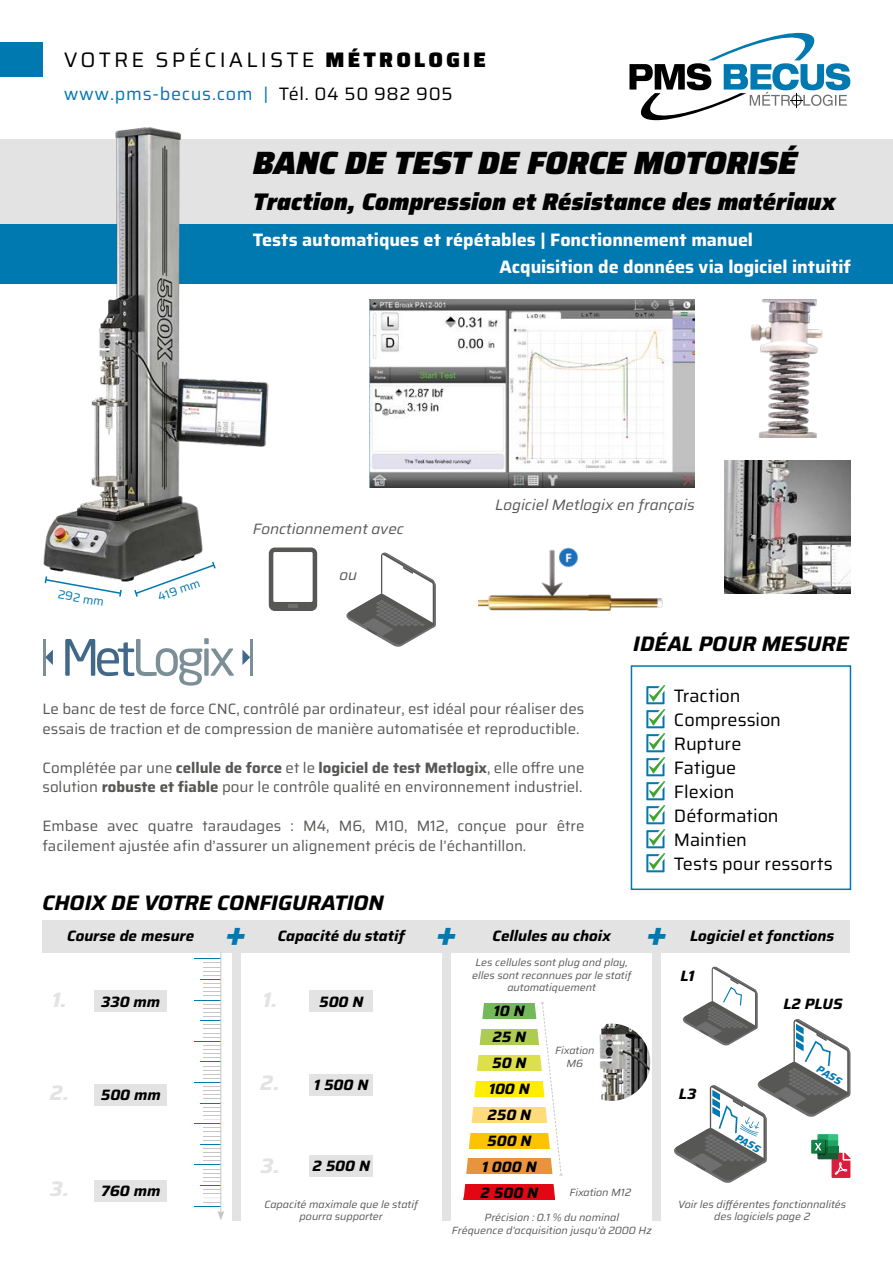
<style>
.page{position:relative;width:893px;height:1263px;background:#fff}
.page>*{position:absolute;margin:0;border:0;box-sizing:border-box;transform-origin:0 0}
.t1{font:italic 700 42px "Saira";color:#0078b0}
.t2{font:italic 900 32.25px "Saira";color:#000}
.t3{font:italic 900 24px "Saira";color:#000}
.t4{font:italic 700 21px "Saira";letter-spacing:-.005em;color:#000}
.t5{font:21px "Saira";letter-spacing:.15em;color:#000}
.t6{font:italic 700 21px "Saira";color:#e3e3e3}
.t7{font:700 18px/27px "Saira";letter-spacing:-.005em;color:#fff}
.t8{font:18px/24px "Saira";letter-spacing:-.005em;color:#000}
.t9{font:18px "Saira";letter-spacing:.04em;color:#0078b0}
.t10{font:15px/19.5px "Saira";color:#575756}
.t11{font:italic 700 15px/26px "Saira";color:#000}
.t12{font:italic 15px "Saira";color:#575756}
.t13{font:12px "Saira";color:#0078b0}
.t14{font:italic 10.5px/12.6px "Saira";color:#575756;text-align:center}
.t15{font:italic 700 10.5px "Saira";color:#0078b0}
.s1{font-weight:900}
.s2{color:#000}
.s3{font-weight:700}
.s4{font-size:21px;color:#e3e3e3}
</style>
<div class="page">
<div style="left:463px;top:1159px;width:92px;height:15px;background:#e8943e"></div>
<div style="left:463px;top:1133px;width:92px;height:15px;background:#fdc300"></div>
<div style="left:463px;top:1107px;width:92px;height:15px;background:#ffdb7c"></div>
<div style="left:463px;top:1081px;width:92px;height:15px;background:#ffed00"></div>
<div style="left:463px;top:1029px;width:92px;height:15px;background:#aecc53"></div>
<div style="left:463px;top:1055px;width:92px;height:15px;background:#dddf4b"></div>
<div style="left:463px;top:1003px;width:92px;height:15px;background:#74b959"></div>
<div style="left:463px;top:1185px;width:92px;height:15px;background:#e30613"></div>
<svg style="left:463px;top:1003px;width:21px;height:197px"></svg>
<img style="left:573px;top:1023px;width:77px;height:78px;border-radius:39px">
<div style="left:0;top:223px;width:893px;height:61px;background:#0078b0"></div>
<div style="left:43px;top:920px;width:807px;height:32px;background:#e3e3e3"></div>
<div style="left:653px;top:952px;width:8px;height:268px;background:#e3e3e3"></div>
<div style="left:442px;top:952px;width:9px;height:268px;background:#e3e3e3"></div>
<div style="left:232px;top:952px;width:8px;height:268px;background:#e3e3e3"></div>
<div style="left:0;top:139px;width:893px;height:84px;background:#e3e3e3"></div>
<svg style="left:629px;top:33px;width:221px;height:87px"></svg>
<div style="left:0;top:43px;width:43px;height:34px;background:#0078b0"></div>
<svg style="left:65px;top:638px;width:169px;height:48px"></svg>
<svg style="left:45px;top:649px;width:8px;height:16px"></svg>
<hr style="left:43px;top:639px;width:2px;height:37px;background:#7c8e96">
<svg style="left:242px;top:649px;width:8px;height:16px"></svg>
<hr style="left:250px;top:639px;width:3px;height:37px;background:#7c8e96">
<img style="left:369px;top:300px;width:326px;height:187px">
<img style="left:725px;top:460px;width:125px;height:134px">
<img style="left:750px;top:300px;width:73px;height:137px">
<img style="left:479px;top:594px;width:183px;height:16px">
<img style="left:517px;top:547px;width:73px;height:49px">
<div style="left:631px;top:665px;width:220px;height:225px;background:#fff;border:2px solid #0078b0"></div>
<svg style="left:646px;top:685px;width:19px;height:187px"></svg>
<svg style="left:346px;top:552px;width:90px;height:95px"></svg>
<div style="left:269px;top:547px;width:48px;height:64px;background:#575756;border-radius:6px"></div>
<div style="left:273px;top:552px;width:40px;height:50px;background:#fff;border-radius:2px"></div>
<svg style="left:288px;top:605px;width:9px;height:3px"></svg>
<div style="left:309px;top:991px;width:64px;height:21px;background:#e3e3e3"></div>
<div style="left:309px;top:1074px;width:64px;height:21px;background:#e3e3e3"></div>
<div style="left:309px;top:1155px;width:64px;height:21px;background:#e3e3e3"></div>
<div style="left:95px;top:991px;width:72px;height:21px;background:#e3e3e3"></div>
<div style="left:95px;top:1084px;width:72px;height:21px;background:#e3e3e3"></div>
<div style="left:95px;top:1180px;width:72px;height:21px;background:#e3e3e3"></div>
<img style="left:23px;top:127px;width:252px;height:462px">
<svg style="left:133px;top:560px;width:84px;height:37px"></svg>
<svg style="left:44px;top:575px;width:79px;height:22px"></svg>
<svg style="left:674px;top:966px;width:176px;height:217px"></svg>
<hr style="left:220px;top:952px;width:1px;height:261px;background:#c6c6c6">
<svg style="left:194px;top:958px;width:30px;height:262px"></svg>
<svg style="left:534px;top:1002px;width:42px;height:196px"></svg>
<h3 class="t5" style="left:64px;top:42px;width:424px">VOTRE SPÉCIALISTE <span class="s1">MÉTROLOGIE</span></h3>
<p class="t9" style="left:64px;top:79px;width:390px">www.pms-becus.com | <span class="s2">Tél. 04 50 982 905</span></p>
<h2 class="t2" style="left:253px;top:137px;width:546px">BANC DE TEST DE FORCE MOTORISÉ</h2>
<h3 class="t3" style="left:253px;top:182px;width:584px">Traction, Compression et Résistance des matériaux</h3>
<p class="t7" style="left:499px;top:225px;width:353px;text-indent:-247px">Tests automatiques et répétables | Fonctionnement manuel<br>Acquisition de données via logiciel intuitif</p>
<p class="t13" style="left:60px;top:584px;width:48px;rotate:10deg">292 mm</p>
<p class="t13" style="left:155px;top:588px;width:46px;rotate:-20deg">419 mm</p>
<p class="t12" style="left:253px;top:517px;width:153px">Fonctionnement avec</p>
<p class="t12" style="left:340px;top:563px;width:19px">ou</p>
<p class="t12" style="left:495px;top:492px;width:201px">Logiciel Metlogix en français</p>
<h3 class="t4" style="left:633px;top:626px;width:217px">IDÉAL POUR MESURE</h3>
<p class="t10" style="left:43px;top:699px;width:543px">Le banc de test de force CNC, contrôlé par ordinateur, est idéal pour réaliser des essais de traction et de compression de manière automatisée et reproductible.</p>
<p class="t10" style="left:43px;top:757px;width:543px">Complétée par une <span class="s3">cellule de force</span> et le <span class="s3">logiciel de test Metlogix</span>, elle offre une solution <span class="s3">robuste et fiable</span> pour le contrôle qualité en environnement industriel.</p>
<p class="t10" style="left:43px;top:816px;width:543px">Embase avec quatre taraudages : M4, M6, M10, M12, conçue pour être facilement ajustée afin d’assurer un alignement précis de l’échantillon.</p>
<h3 class="t4" style="left:43px;top:886px;width:343px">CHOIX DE VOTRE CONFIGURATION</h3>
<p class="t8" style="left:674px;top:683px;width:160px">Traction<br>Compression<br>Rupture<br>Fatigue<br>Flexion<br>Déformation<br>Maintien<br>Tests pour ressorts</p>
<p class="t11" style="left:67px;top:922px;width:129px">Course de mesure</p>
<h1 class="t1" style="left:225px;top:898px;width:24px">+</h1>
<p class="t11" style="left:278px;top:922px;width:129px">Capacité du statif</p>
<h1 class="t1" style="left:435px;top:898px;width:24px">+</h1>
<h1 class="t1" style="left:645px;top:898px;width:24px">+</h1>
<p class="t11" style="left:492px;top:922px;width:120px">Cellules au choix</p>
<p class="t11" style="left:690px;top:922px;width:146px">Logiciel et fonctions</p>
<p class="t11" style="left:680px;top:962px;width:16px">L1</p>
<p class="t14" style="left:472px;top:956px;width:161px">Les cellules sont plug and play, elles sont reconnues par le statif automatiquement</p>
<h3 class="t6" style="left:52px;top:982px;width:16px">1.</h3>
<p class="t11" style="left:263px;top:988px;width:102px"><span class="s4">1.</span> 500 N</p>
<p class="t11" style="left:783px;top:990px;width:61px">L2 PLUS</p>
<p class="t11" style="left:101px;top:988px;width:61px">330 mm</p>
<p class="t11" style="left:494px;top:997px;width:32px">10 N</p>
<h3 class="t6" style="left:50px;top:1076px;width:21px">2.</h3>
<h3 class="t6" style="left:50px;top:1172px;width:21px">3.</h3>
<p class="t11" style="left:101px;top:1081px;width:61px">500 mm</p>
<p class="t11" style="left:101px;top:1177px;width:61px">760 mm</p>
<p class="t11" style="left:260px;top:1071px;width:109px"><span class="s4">2.</span> 1 500 N</p>
<p class="t11" style="left:260px;top:1152px;width:111px"><span class="s4">3.</span> 2 500 N</p>
<p class="t14" style="left:264px;top:1197px;width:155px">Capacité maximale que le statif pourra supporter</p>
<p class="t11" style="left:492px;top:1023px;width:36px">25 N<br>50 N</p>
<p class="t11" style="left:489px;top:1075px;width:42px">100 N</p>
<p class="t11" style="left:487px;top:1101px;width:45px">250 N</p>
<p class="t11" style="left:487px;top:1127px;width:46px">500 N</p>
<p class="t11" style="left:482px;top:1153px;width:56px">1 000 N</p>
<p class="t11" style="left:481px;top:1179px;width:59px">2 500 N</p>
<p class="t14" style="left:555px;top:1044px;width:41px">Fixation<br>M6</p>
<p class="t14" style="left:569px;top:1186px;width:64px">Fixation M12</p>
<p class="t14" style="left:452px;top:1211px;width:202px">Précision : 0.1 % du nominal<br>Fréquence d’acquisition jusqu’à 2000 Hz</p>
<p class="t11" style="left:679px;top:1080px;width:19px">L3</p>
<p class="t15" style="left:740px;top:1129px;width:29px;rotate:30deg">PASS</p>
<p class="t15" style="left:822px;top:1061px;width:29px;rotate:30deg">PASS</p>
<p class="t14" style="left:678px;top:1197px;width:170px">Voir les différentes fonctionnalités des logiciels page 2</p>
</div>
